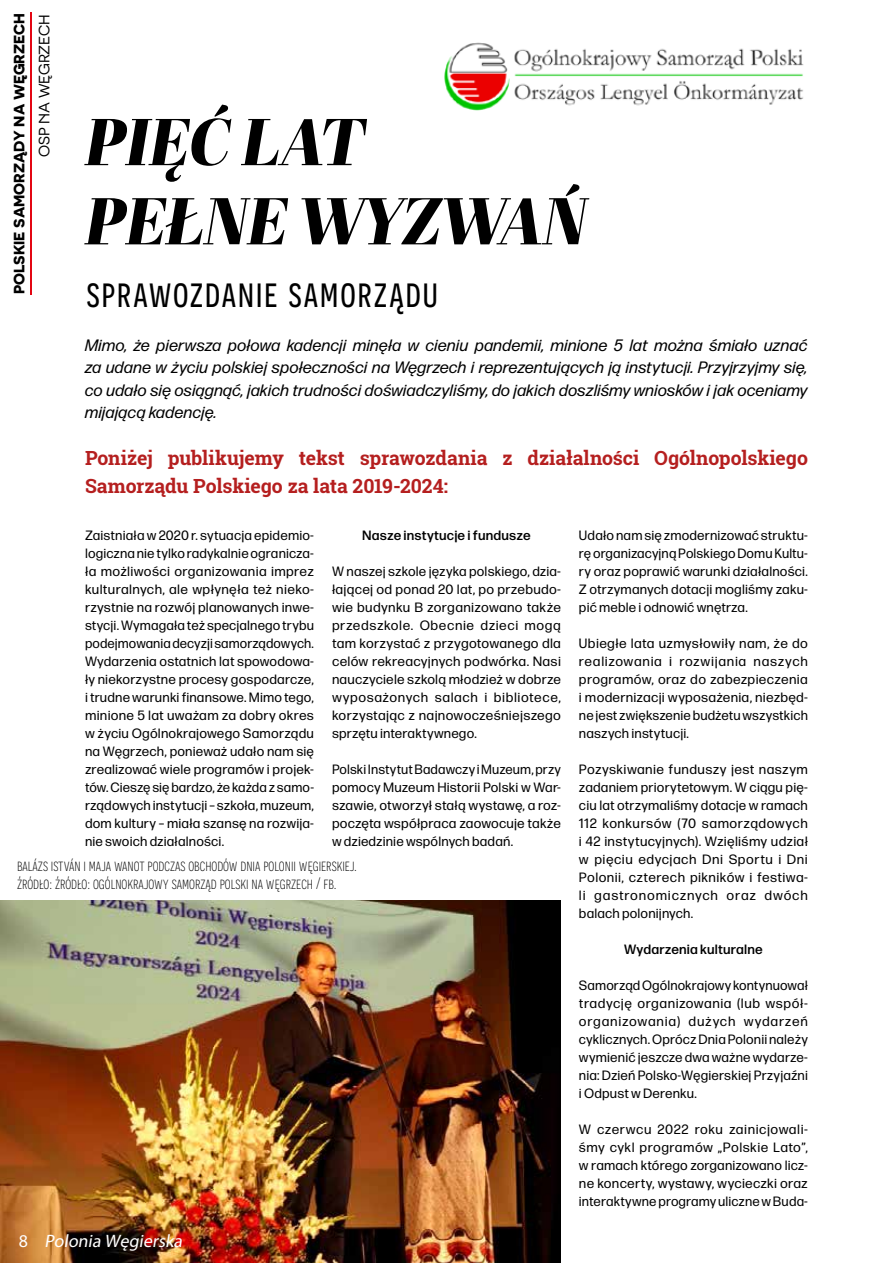
<style>
.page{position:relative;width:893px;height:1263px;background:#fff}
.page>*{position:absolute;margin:0;border:0;box-sizing:border-box;transform-origin:0 0}
.t1{font:italic 66px/79.2px "Abril Fatface";color:#000}
.t2{font:42px "Novecentosanscondensed";letter-spacing:.04em;color:#000}
.t3{font:700 19.5px/28.5px "Roboto Slab";letter-spacing:-.005em;color:#b51f1f}
.t4{font:italic 18px "Myriad Pro";color:#fff}
.t5{font:300 16.65px/18px "Novecentosanscondensed";color:#000}
.t6{font:italic 16.5px/22.5px "Forma DJR Micro";color:#000;text-align:justify}
.t7{font:700 15px "Novecentosanswide";color:#000}
.t8{font:15px "Novecentosanswide";color:#000}
.t9{font:13.5px/18px "Forma DJR Micro";letter-spacing:.01em;color:#000;text-align:justify}
.t10{font:500 13.5px "Forma DJR Micro";letter-spacing:.01em;color:#000}
.s1{font-style:normal}
</style>
<div class="page">
<img style="left:0;top:900px;width:561px;height:363px">
<hr style="left:30px;top:12px;width:2px;height:282px;background:#e30613">
<img style="left:444px;top:42px;width:360px;height:68px">
<p class="t7" style="left:10px;top:294px;width:283px;rotate:-90deg">POLSKIE SAMORZĄDY NA WĘGRZECH</p>
<p class="t8" style="left:36px;top:157px;width:145px;rotate:-90deg">OSP NA WĘGRZECH</p>
<h1 class="t1" style="left:85px;top:100px;width:503px">PIĘĆ LAT<br>PEŁNE WYZWAŃ</h1>
<h2 class="t2" style="left:86px;top:268px;width:353px">sprawozdanie samorządu</h2>
<p class="t6" style="left:85px;top:333px;width:724px">Mimo, że pierwsza połowa kadencji minęła w cieniu pandemii, minione 5 lat można śmiało uznać za udane w życiu polskiej społeczności na Węgrzech i reprezentujących ją instytucji. Przyjrzyjmy się, co udało się osiągnąć, jakich trudności doświadczyliśmy, do jakich doszliśmy wniosków i jak oceniamy mijającą kadencję.</p>
<h3 class="t3" style="left:85px;top:443px;width:724px">Poniżej publikujemy tekst sprawozdania z działalności Ogólnopolskiego<br>Samorządu Polskiego za lata 2019-2024:</h3>
<p class="t9" style="left:85px;top:526px;width:230px">Zaistniała w 2020 r. sytuacja epidemio&shy;logiczna nie tylko radykalnie ogranicza&shy;ła możliwości organizowania imprez kulturalnych, ale wpłynęła też nieko&shy;rzystnie na rozwój planowanych inwe&shy;stycji. Wymagała też specjalnego trybu podejmowania decyzji samorządowych.<br>Wydarzenia ostatnich lat spowodowa&shy;ły niekorzystne procesy gospodarcze, i trudne warunki finansowe. Mimo tego, minione 5 lat uważam za dobry okres w życiu Ogólnokrajowego Samorządu na Węgrzech, ponieważ udało nam się zrealizować wiele programów i projek&shy;tów. Cieszę się bardzo, że każda z samo&shy;rządowych instytucji – szkoła, muzeum, dom kultury – miała szansę na rozwija&shy;nie swoich działalności.</p>
<p class="t10" style="left:362px;top:527px;width:170px">Nasze instytucje i fundusze</p>
<p class="t9" style="left:332px;top:562px;width:230px">W naszej szkole języka polskiego, dzia&shy;łającej od ponad 20 lat, po przebudo&shy;wie budynku B zorganizowano także przedszkole. Obecnie dzieci mogą tam korzystać z przygotowanego dla celów rekreacyjnych podwórka. Nasi nauczyciele szkolą młodzież w dobrze wyposażonych salach i bibliotece, korzystając z najnowocześniejszego sprzętu interaktywnego.</p>
<p class="t9" style="left:332px;top:760px;width:230px">Polski Instytut Badawczy i Muzeum, przy pomocy Muzeum Historii Polski w War&shy;szawie, otworzył stałą wystawę, a roz&shy;poczęta współpraca zaowocuje także w dziedzinie wspólnych badań.</p>
<p class="t5" style="left:17px;top:856px;width:341px">balázs istván i maja wanot podczas obchodów dnia polonii węgierskiej. źródło: źródło: ogólnokrajowy samorząd polski na węgrzech / fb.</p>
<h3 class="t4" style="left:19px;top:1230px;width:168px"><span class="s1">8</span> Polonia Węgierska</h3>
<p class="t9" style="left:579px;top:526px;width:230px">Udało nam się zmodernizować struktu&shy;rę organizacyjną Polskiego Domu Kultu&shy;ry oraz poprawić warunki działalności.<br>Z otrzymanych dotacji mogliśmy zaku&shy;pić meble i odnowić wnętrza.</p>
<p class="t9" style="left:579px;top:634px;width:230px">Ubiegłe lata uzmysłowiły nam, że do realizowania i rozwijania naszych programów, oraz do zabezpieczenia i modernizacji wyposażenia, niezbęd&shy;ne jest zwiększenie budżetu wszystkich naszych instytucji.</p>
<p class="t9" style="left:579px;top:760px;width:230px">Pozyskiwanie funduszy jest naszym zadaniem priorytetowym. W ciągu pię&shy;ciu lat otrzymaliśmy dotacje w ramach 112 konkursów (70 samorządowych i 42 instytucyjnych). Wzięliśmy udział w pięciu edycjach Dni Sportu i Dni Polonii, czterech pikników i festiwa&shy;li gastronomicznych oraz dwóch balach polonijnych.</p>
<p class="t10" style="left:624px;top:941px;width:140px">Wydarzenia kulturalne</p>
<p class="t9" style="left:579px;top:976px;width:230px">Samorząd Ogólnokrajowy kontynuował tradycję organizowania (lub współ&shy;organizowania) dużych wydarzeń cyklicznych. Oprócz Dnia Polonii należy wymienić jeszcze dwa ważne wydarze&shy;nia: Dzień Polsko-Węgierskiej Przyjaźni i Odpust w Derenku.</p>
<p class="t9" style="left:579px;top:1120px;width:230px">W czerwcu 2022 roku zainicjowali&shy;śmy cykl programów „Polskie Lato”, w ramach którego zorganizowano licz&shy;ne koncerty, wystawy, wycieczki oraz interaktywne programy uliczne w Buda-</p>
</div>
